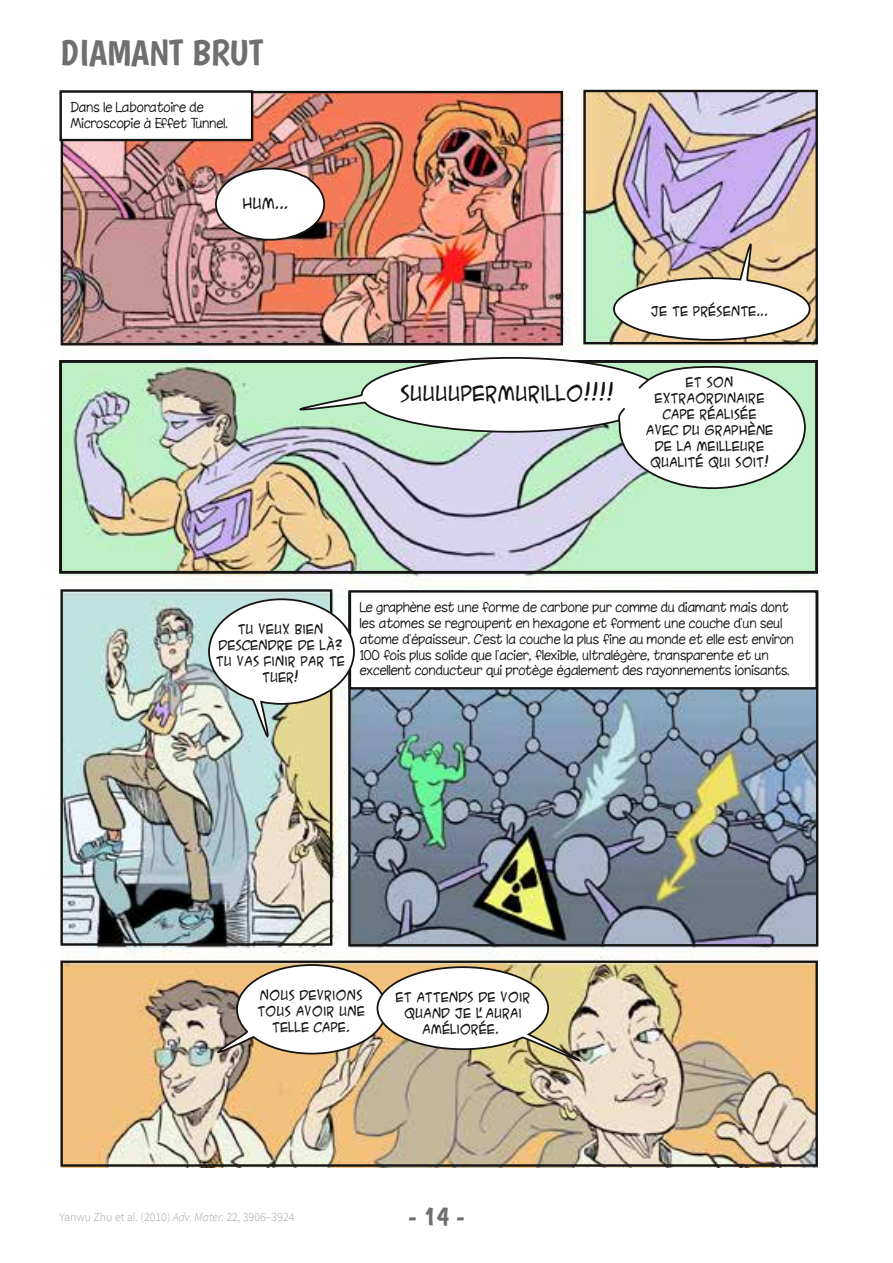
<style>
.page{position:relative;width:893px;height:1263px;background:#fff}
.page>*{position:absolute;margin:0;border:0;box-sizing:border-box;transform-origin:0 0}
.t1{font:36px "Boogaloo";color:#706f6e}
.t2{font:27px "Boogaloo";color:#706f6e}
.t3{font:20.1px "ACME Secret Agent";color:#161413}
.t4{font:14.85px "ACME Secret Agent";color:#161413}
.t5{font:100 12.75px/15.9px "Chinacat";color:#161413}
.t6{font:12.75px/15.9px "ACME Secret Agent";color:#161413;text-align:center}
.t7{font:300 12px "Source Sans Pro";color:#a4a5a6}
.s1{font-style:italic}
</style>
<div class="page">
<img style="left:62px;top:92px;width:755px;height:1072px">
<div style="left:61px;top:91px;width:502px;height:254px;border:2px solid #161413"></div>
<div style="left:583px;top:90px;width:235px;height:254px;border:2px solid #161413"></div>
<div style="left:60px;top:589px;width:272px;height:357px;border:2px solid #161413"></div>
<div style="left:59px;top:360px;width:759px;height:213px;border:2px solid #161413"></div>
<div style="left:60px;top:960px;width:758px;height:207px;border:2px solid #161413"></div>
<img style="left:612px;top:200px;width:199px;height:142px">
<svg style="left:222px;top:356px;width:585px;height:134px"></svg>
<img style="left:177px;top:963px;width:468px;height:128px">
<div style="left:350px;top:591px;width:467px;height:97px;background:#fff"></div>
<div style="left:349px;top:590px;width:469px;height:99px;border:2px solid #161413"></div>
<svg style="left:214px;top:167px;width:112px;height:74px"></svg>
<div style="left:61px;top:92px;width:191px;height:48px;background:#fff"></div>
<div style="left:59px;top:90px;width:194px;height:51px;border:2px solid #161413"></div>
<svg style="left:207px;top:597px;width:149px;height:183px"></svg>
<h1 class="t1" style="left:61px;top:31px;width:204px">DIAMANT BRUT</h1>
<p class="t5" style="left:71px;top:99px;width:159px">Dans le Laboratoire de<br>Microscopie à Effet Tunnel.</p>
<p class="t4" style="left:242px;top:192px;width:48px">HUM...</p>
<p class="t6" style="left:651px;top:303px;width:119px">JE TE PRÉSENTE...</p>
<h3 class="t3" style="left:400px;top:378px;width:216px">SUUUUPERMURILLO!!!!</h3>
<p class="t6" style="left:646px;top:374px;width:129px">ET SON<br>EXTRAORDINAIRE<br>CAPE RÉALISÉE<br>AVEC DU GRAPHÈNE<br>DE LA MEILLEURE<br>QUALITÉ QUI SOIT!</p>
<p class="t6" style="left:216px;top:621px;width:131px">TU VEUX BIEN<br>DESCENDRE DE LÀ?<br>TU VAS FINIR PAR TE<br>TUER!</p>
<p class="t5" style="left:360px;top:599px;width:436px">Le graphène est une forme de carbone pur comme du diamant mais dont les atomes se regroupent en hexagone et forment une couche d'un seul atome d'épaisseur. C’est la couche la plus fine au monde et elle est environ 100 fois plus solide que l'acier, flexible, ultralégère, transparente et un excellent conducteur qui protège également des rayonnements ionisants.</p>
<p class="t6" style="left:257px;top:987px;width:109px">NOUS DEVRIONS<br>TOUS AVOIR UNE<br>TELLE CAPE.</p>
<p class="t6" style="left:396px;top:989px;width:136px">ET ATTENDS DE VOIR<br>QUAND JE L' AURAI<br>AMÉLIORÉE.</p>
<p class="t7" style="left:60px;top:1210px;width:237px">Yanwu Zhu et al. (2010) <span class="s1">Adv. Mater.</span> 22, 3906–3924</p>
<h2 class="t2" style="left:408px;top:1199px;width:58px">- 14 -</h2>
</div>
